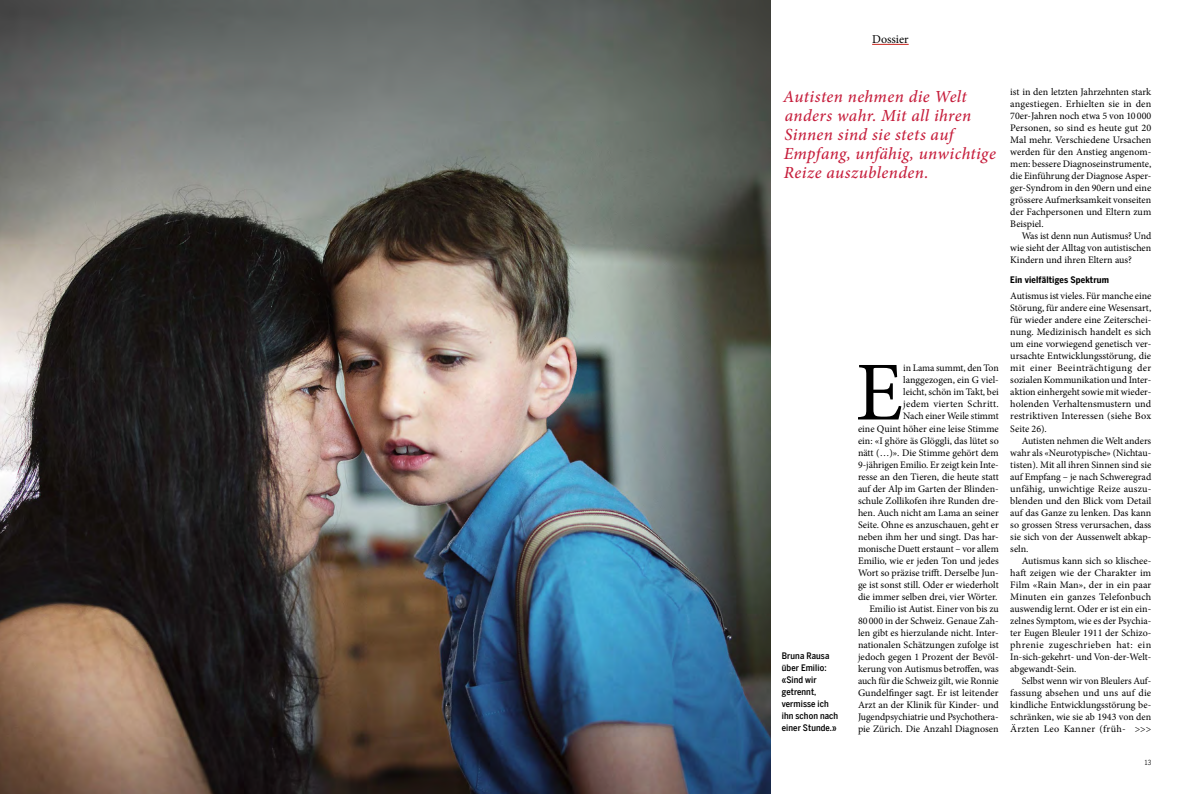
<style>
.page{position:relative;width:1191px;height:794px;background:#fff}
.page>*{position:absolute;margin:0;border:0;box-sizing:border-box;transform-origin:0 0}
.t1{font:83.8px "Minion Pro";color:#000}
.t2{font:italic 500 17px/19px "Minion Pro";letter-spacing:.02em;color:#c61e3c}
.t3{font:12px "Minion Pro";color:#000}
.t4{font:10px/12px "Minion Pro";color:#000;text-align:justify}
.t5{font:500 9px/12px "Benton Sans Cond";letter-spacing:.01em;color:#000}
.t6{font:700 9px "Benton Sans Cond";letter-spacing:.015em;color:#000}
.t7{font:7px "Benton Sans Cond";color:#000}
</style>
<div class="page">
<hr style="left:872px;top:44px;width:36px;height:1px;background:#c7251e">
<img style="left:0;top:0;width:770px;height:794px">
<p class="t3" style="left:872px;top:31px;width:38px">Dossier</p>
<h2 class="t2" style="left:783px;top:87px;width:214px">Autisten nehmen die Welt anders wahr. Mit all ihren<br>Sinnen sind sie stets auf<br>Empfang, unfähig, unwichtige<br>Reize auszublenden.</h2>
<p class="t5" style="left:782px;top:649px;width:58px">Bruna Rausa über Emilio: «Sind wir getrennt, vermisse ich ihn schon nach einer Stunde.»</p>
<p class="t4" style="left:858px;top:362px;width:142px;text-align:right">in Lama summt, den Ton langgezogen, ein G viel-<br>leicht, schön im Takt, bei<br>jedem vierten Schritt.<br>Nach einer Weile stimmt<br>eine Quint höher eine leise Stimme ein: «I ghöre äs Glöggli, das lütet so nätt (…)». Die Stimme gehört dem 9-jährigen Emilio. Er zeigt kein Inte&shy;resse an den Tieren, die heute statt auf der Alp im Garten der Blinden&shy;schule Zollikofen ihre Runden dre&shy;hen. Auch nicht am Lama an seiner Seite. Ohne es anzuschauen, geht er neben ihm her und singt. Das har&shy;monische Duett erstaunt – vor allem Emilio, wie er jeden Ton und jedes Wort so präzise trifft. Derselbe Jun&shy;ge ist sonst still. Oder er wiederholt die immer selben drei, vier Wörter.<br>Emilio ist Autist. Einer von bis zu 80 000 in der Schweiz. Genaue Zah&shy;len gibt es hierzulande nicht. Inter&shy;nationalen Schätzungen zufolge ist jedoch gegen 1 Prozent der Bevöl&shy;kerung von Autismus betroffen, was auch für die Schweiz gilt, wie Ronnie Gundelfinger sagt. Er ist leitender Arzt an der Klinik für Kinder- und Jugendpsychiatrie und Psychothera&shy;pie Zürich. Die Anzahl Diagnosen</p>
<h1 class="t1" style="left:855px;top:336px;width:49px">E</h1>
<p class="t4" style="left:1010px;top:86px;width:142px">ist in den letzten Jahrzehnten stark angestiegen. Erhielten sie in den 70er-Jahren noch etwa 5 von 10 000<br>Personen, so sind es heute gut 20<br>Mal mehr. Verschiedene Ursachen werden für den Anstieg angenom&shy;men: bessere Diagnoseinstrumente, die Einführung der Diagnose Asper&shy;ger-Syndrom in den 90ern und eine grössere Aufmerksamkeit vonseiten der Fachpersonen und Eltern zum Beispiel.</p>
<p class="t4" style="left:1010px;top:230px;width:142px;text-indent:11px">Was ist denn nun Autismus? Und wie sieht der Alltag von autistischen Kindern und ihren Eltern aus?</p>
<p class="t6" style="left:1010px;top:275px;width:100px">Ein vielfältiges Spektrum</p>
<p class="t4" style="left:1010px;top:290px;width:142px">Autismus ist vieles. Für manche eine Störung, für andere eine Wesensart, für wieder andere eine Zeiterschei&shy;nung. Medizinisch handelt es sich um eine vorwiegend genetisch ver&shy;ursachte Entwicklungsstörung, die mit einer Beeinträchtigung der sozialen Kommunikation und Inter&shy;aktion einhergeht sowie mit wieder&shy;holenden Verhaltensmustern und restriktiven Interessen (siehe Box Seite 26).</p>
<p class="t4" style="left:1010px;top:434px;width:142px;text-indent:11px">Autisten nehmen die Welt anders wahr als «Neurotypische» (Nichtau&shy;tisten). Mit all ihren Sinnen sind sie auf Empfang – je nach Schweregrad unfähig, unwichtige Reize auszu&shy;blenden und den Blick vom Detail auf das Ganze zu lenken. Das kann so grossen Stress verursachen, dass sie sich von der Aussenwelt abkap&shy;seln.</p>
<p class="t4" style="left:1010px;top:554px;width:142px;text-indent:11px">Autismus kann sich so klischee&shy;haft zeigen wie der Charakter im Film «Rain Man», der in ein paar Minuten ein ganzes Telefonbuch auswendig lernt. Oder er ist ein ein&shy;zelnes Symptom, wie es der Psychia&shy;ter Eugen Bleuler 1911 der Schizo&shy;phrenie zugeschrieben hat: ein In-sich-gekehrt- und Von-der-Welt&shy;abgewandt-Sein.</p>
<p class="t4" style="left:1010px;top:674px;width:142px;text-align:left;text-indent:11px">Selbst wenn wir von Bleulers Auf&shy;fassung absehen und uns auf die kindliche Entwicklungsstörung be-- schränken, wie sie ab 1943 von den<br>Ärzten Leo Kanner (früh-</p>
<p class="t4" style="left:1134px;top:722px;width:18px">&gt;&gt;&gt;</p>
<p class="t7" style="left:1145px;top:759px;width:8px">13</p>
</div>
